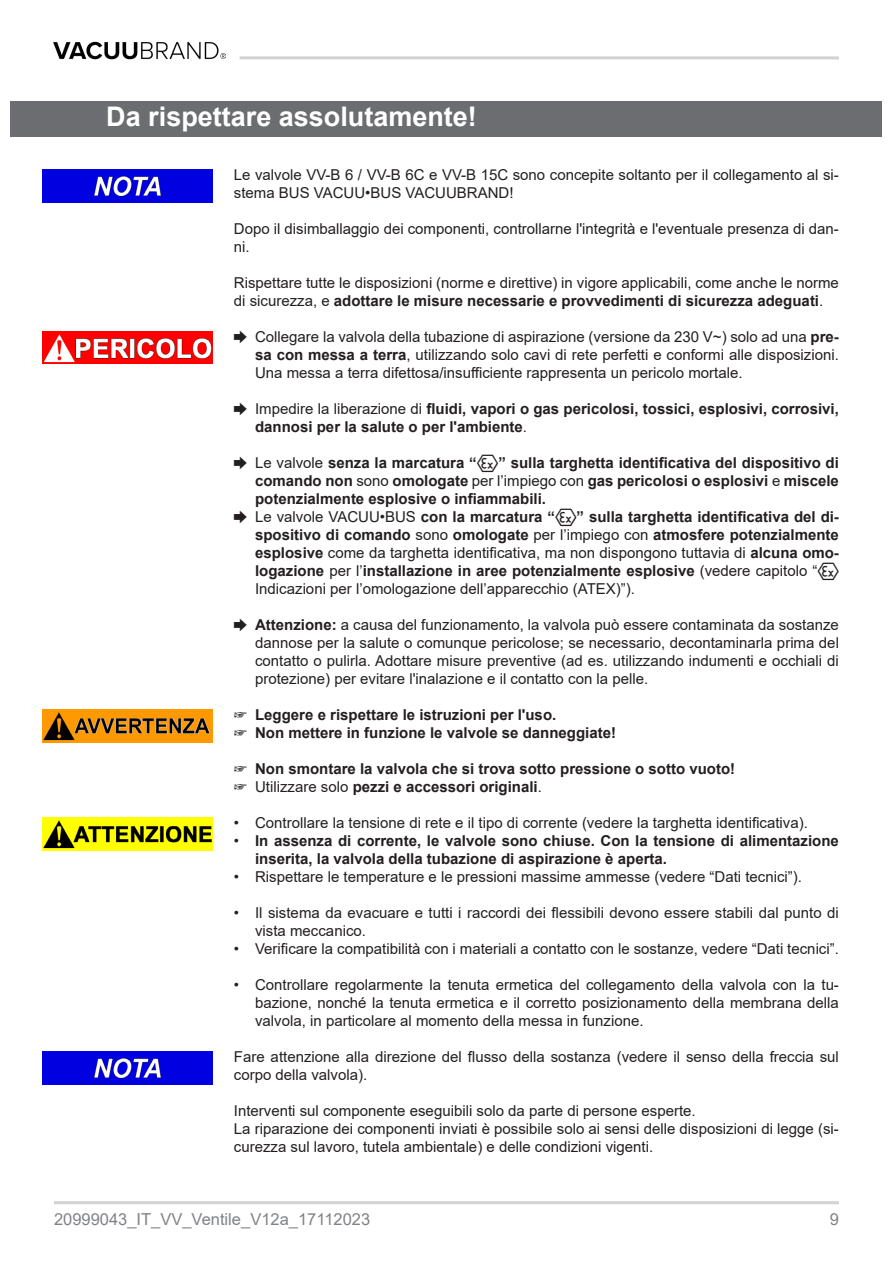
<style>
.page{position:relative;width:893px;height:1263px;background:#fff}
.page>*{position:absolute;margin:0;border:0;box-sizing:border-box;transform-origin:0 0}
.kapitel{font:700 27px "Arial";color:#fff}
.t1{font:16.5px "Arial";color:#808285}
.hand30{font:15px/18px "Arial";color:#231f20;text-align:justify}
.hand30-2{font:700 15px/18px "Arial";color:#231f20}
.text30{font:15px/18px "Arial";color:#231f20}
.s1{font-weight:700}
.s2{font-family:"Arial Unicode MS"}
.s3{font-family:"Arial Unicode MS";font-weight:400}
.s4{font-weight:400}
.s5{font-family:"Mar Vo Sym";font-weight:400;font-size:24px}
</style>
<div class="page">
<hr style="left:54px;top:1201px;width:785px;height:3px;background:#d1d2d4">
<hr style="left:240px;top:56px;width:599px;height:3px;background:#d1d2d4">
<img style="left:54px;top:41px;width:172px;height:19px">
<div style="left:11px;top:101px;width:871px;height:36px;background:#6c6d70"></div>
<img style="left:43px;top:169px;width:170px;height:33px">
<img style="left:43px;top:331px;width:170px;height:33px">
<img style="left:43px;top:709px;width:170px;height:33px">
<img style="left:43px;top:817px;width:170px;height:33px">
<img style="left:43px;top:1051px;width:170px;height:33px">
<p class="kapitel" style="left:106px;top:97px;width:372px">Da rispettare assolutamente!</p>
<p class="text30" style="left:234px;top:166px;width:607px">Le valvole VV-B 6 / VV-B 6C e VV-B 15C sono concepite soltanto per il collegamento al si&shy;stema BUS VACUU•BUS VACUUBRAND!</p>
<p class="text30" style="left:234px;top:220px;width:607px">Dopo il disimballaggio dei componenti, controllarne l'integrità e l'eventuale presenza di dan&shy;ni.</p>
<p class="text30" style="left:234px;top:274px;width:607px">Rispettare tutte le disposizioni (norme e direttive) in vigore applicabili, come anche le norme di sicurezza, e <span class="s1">adottare le misure necessarie e provvedimenti di sicurezza adeguati</span>.</p>
<p class="hand30" style="left:255px;top:328px;width:585px;text-indent:-21px"><span class="s2">➨</span> Collegare la valvola della tubazione di aspirazione (versione da 230 V~) solo ad una <span class="s1">pre&shy;sa con messa a terra</span>, utilizzando solo cavi di rete perfetti e conformi alle disposizioni.<br>Una messa a terra difettosa/insufficiente rappresenta un pericolo mortale.</p>
<p class="hand30-2" style="left:255px;top:400px;width:585px;text-indent:-21px"><span class="s3">➨</span> <span class="s4">Impedire la liberazione di</span> fluidi, vapori o gas pericolosi, tossici, esplosivi, corrosivi, dannosi per la salute o per l'ambiente<span class="s4">.</span></p>
<p class="hand30-2" style="left:255px;top:454px;width:585px;text-align:justify;text-indent:-21px"><span class="s3">➨</span> <span class="s4">Le valvole</span> senza la marcatura “<span class="s5">`</span>” sulla targhetta identificativa del dispositivo di comando non <span class="s4">sono</span> omologate <span class="s4">per l’impiego con</span> gas pericolosi o esplosivi <span class="s4">e</span> miscele potenzialmente esplosive o infiammabili.</p>
<p class="hand30-2" style="left:255px;top:508px;width:585px;text-align:justify;text-indent:-21px"><span class="s3">➨</span> <span class="s4">Le valvole VACUU•BUS</span> con la marcatura “<span class="s5">`</span>” sulla targhetta identificativa del di&shy;spositivo di comando <span class="s4">sono</span> omologate <span class="s4">per l’impiego con</span> atmosfere potenzialmente esplosive <span class="s4">come da targhetta identificativa, ma non dispongono tuttavia di</span> alcuna omo&shy;logazione <span class="s4">per l’</span>installazione in aree potenzialmente esplosive <span class="s4">(vedere capitolo “</span><span class="s5">` </span><span class="s4">Indicazioni per l’omologazione dell’apparecchio (ATEX)”).</span></p>
<p class="hand30" style="left:255px;top:616px;width:585px;text-indent:-21px"><span class="s2">➨</span> <span class="s1">Attenzione:</span> a causa del funzionamento, la valvola può essere contaminata da sostanze dannose per la salute o comunque pericolose; se necessario, decontaminarla prima del contatto o pulirla. Adottare misure preventive (ad es. utilizzando indumenti e occhiali di protezione) per evitare l'inalazione e il contatto con la pelle.</p>
<p class="hand30-2" style="left:234px;top:706px;width:324px"><span class="s3">☞</span> Leggere e rispettare le istruzioni per l'uso.</p>
<p class="hand30-2" style="left:234px;top:724px;width:384px"><span class="s3">☞</span> Non mettere in funzione le valvole se danneggiate!</p>
<p class="hand30-2" style="left:234px;top:760px;width:503px"><span class="s3">☞</span> Non smontare la valvola che si trova sotto pressione o sotto vuoto!</p>
<p class="hand30-2" style="left:234px;top:778px;width:310px"><span class="s3">☞</span> <span class="s4">Utilizzare solo</span> pezzi e accessori originali<span class="s4">.</span></p>
<p class="hand30" style="left:234px;top:814px;width:576px">• Controllare la tensione di rete e il tipo di corrente (vedere la targhetta identificativa).</p>
<p class="hand30-2" style="left:255px;top:832px;width:585px;text-indent:-21px"><span class="s4">•</span> In assenza di corrente, le valvole sono chiuse. Con la tensione di alimentazione inserita, la valvola della tubazione di aspirazione è aperta.</p>
<p class="hand30" style="left:234px;top:868px;width:570px">• Rispettare le temperature e le pressioni massime ammesse (vedere “Dati tecnici”).</p>
<p class="hand30" style="left:255px;top:904px;width:585px;text-indent:-21px">• Il sistema da evacuare e tutti i raccordi dei flessibili devono essere stabili dal punto di vista meccanico.</p>
<p class="hand30" style="left:234px;top:940px;width:607px">• Verificare la compatibilità con i materiali a contatto con le sostanze, vedere “Dati tecnici”.</p>
<p class="hand30" style="left:255px;top:976px;width:585px;text-indent:-21px">• Controllare regolarmente la tenuta ermetica del collegamento della valvola con la tu&shy;bazione, nonché la tenuta ermetica e il corretto posizionamento della membrana della valvola, in particolare al momento della messa in funzione.</p>
<p class="text30" style="left:234px;top:1048px;width:607px">Fare attenzione alla direzione del flusso della sostanza (vedere il senso della freccia sul corpo della valvola).</p>
<p class="text30" style="left:234px;top:1102px;width:463px">Interventi sul componente eseguibili solo da parte di persone esperte.</p>
<p class="text30" style="left:234px;top:1120px;width:607px">La riparazione dei componenti inviati è possibile solo ai sensi delle disposizioni di legge (si&shy;curezza sul lavoro, tutela ambientale) e delle condizioni vigenti.</p>
<p class="t1" style="left:54px;top:1208px;width:318px">20999043_IT_VV_Ventile_V12a_17112023</p>
<p class="t1" style="left:830px;top:1208px;width:11px">9</p>
</div>
